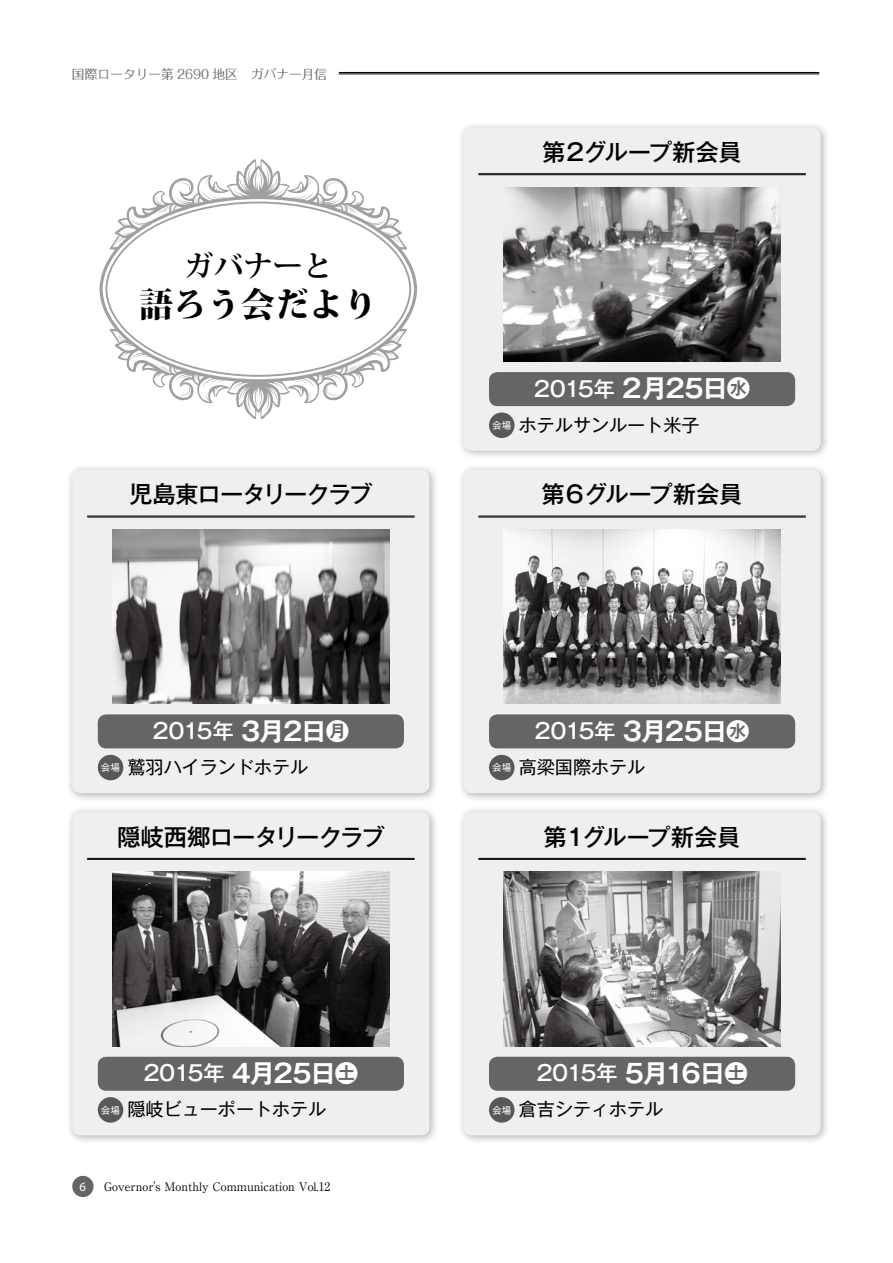
<style>
.page{position:relative;width:893px;height:1263px;background:#fff}
.page>*{position:absolute;margin:0;border:0;box-sizing:border-box;transform-origin:0 0}
.t1{font:800 34.05px "Koz Min Pro";color:#000}
.t2{font:700 29.7px "Koz Min Pro";color:#000}
.t3{font:500 23.4px "Gothic MB101 Pr 6";letter-spacing:-.045em;color:#000}
.t4{font:500 21.3px "Gothic MB101 Pr 6";letter-spacing:-.05em;color:#fff}
.t5{font:18px "Gothic MB101 Pr 6";color:#000}
.t6{font:12.75px "Folk Pro";color:#666464}
.t7{font:12.75px "Myriad Pro";color:#fff}
.t8{font:11.7px "Ryumin Pr 6";color:#000}
.t9{font:9.6px "Gothic MB101 Pr 6";color:#fff}
.s1{font-family:"Gothic MB101 Pr 6 De";font-weight:700;font-size:25.5px}
.s2{font-family:"Gothic MB101 Pr 6 De";font-weight:700;font-size:23.4px}
</style>
<div class="page">
<div style="left:72px;top:1176px;width:22px;height:21px;background:#666464;border-radius:50%"></div>
<hr style="left:339px;top:73px;width:480px;height:1px;background:#000">
<hr style="left:339px;top:72px;width:480px;height:1px;background:#000">
<div style="left:457px;top:121px;width:373px;height:339px;background:#000;opacity:.3"></div>
<div style="left:463px;top:128px;width:358px;height:323px;background:#efefef;border-radius:9px"></div>
<div style="left:457px;top:463px;width:373px;height:340px;background:#000;opacity:.3"></div>
<div style="left:463px;top:470px;width:358px;height:323px;background:#efefef;border-radius:9px"></div>
<div style="left:66px;top:463px;width:373px;height:340px;background:#000;opacity:.3"></div>
<div style="left:72px;top:470px;width:357px;height:323px;background:#efefef;border-radius:9px"></div>
<div style="left:457px;top:805px;width:373px;height:340px;background:#000;opacity:.3"></div>
<div style="left:463px;top:812px;width:358px;height:323px;background:#efefef;border-radius:9px"></div>
<div style="left:66px;top:805px;width:373px;height:340px;background:#000;opacity:.3"></div>
<div style="left:72px;top:812px;width:357px;height:323px;background:#efefef;border-radius:9px"></div>
<svg style="left:99px;top:159px;width:318px;height:260px"></svg>
<div style="left:489px;top:372px;width:306px;height:34px;background:#666464;border-radius:9px"></div>
<div style="left:489px;top:714px;width:306px;height:34px;background:#666464;border-radius:9px"></div>
<div style="left:98px;top:714px;width:306px;height:34px;background:#666464;border-radius:9px"></div>
<div style="left:489px;top:1057px;width:306px;height:34px;background:#666464;border-radius:9px"></div>
<div style="left:98px;top:1057px;width:306px;height:34px;background:#666464;border-radius:9px"></div>
<div style="left:489px;top:412px;width:25px;height:26px;background:#595757;border-radius:50%"></div>
<div style="left:489px;top:755px;width:25px;height:25px;background:#595757;border-radius:50%"></div>
<div style="left:98px;top:755px;width:25px;height:25px;background:#595757;border-radius:50%"></div>
<div style="left:489px;top:1097px;width:25px;height:26px;background:#595757;border-radius:50%"></div>
<div style="left:98px;top:1097px;width:25px;height:26px;background:#595757;border-radius:50%"></div>
<hr style="left:478px;top:173px;width:328px;height:1px;background:#000">
<hr style="left:478px;top:174px;width:328px;height:1px;background:#000">
<hr style="left:478px;top:516px;width:328px;height:1px;background:#000">
<hr style="left:478px;top:517px;width:328px;height:1px;background:#000">
<hr style="left:87px;top:516px;width:328px;height:1px;background:#000">
<hr style="left:87px;top:517px;width:328px;height:1px;background:#000">
<hr style="left:478px;top:858px;width:328px;height:1px;background:#000">
<hr style="left:478px;top:859px;width:328px;height:1px;background:#000">
<hr style="left:87px;top:858px;width:328px;height:1px;background:#000">
<hr style="left:87px;top:859px;width:328px;height:1px;background:#000">
<img style="left:504px;top:187px;width:276px;height:174px">
<img style="left:504px;top:529px;width:276px;height:175px">
<img style="left:113px;top:529px;width:276px;height:175px">
<img style="left:504px;top:872px;width:276px;height:174px">
<img style="left:113px;top:872px;width:276px;height:174px">
<p class="t6" style="left:72px;top:63px;width:257px">国際ロータリー第 2690 地区　ガバナー月信</p>
<h2 class="t2" style="left:184px;top:244px;width:150px">ガバナーと</h2>
<h1 class="t1" style="left:139px;top:279px;width:240px">語ろう会だより</h1>
<p class="t3" style="left:542px;top:133px;width:201px">第２グループ新会員</p>
<p class="t9" style="left:492px;top:417px;width:21px">会場</p>
<p class="t4" style="left:534px;top:371px;width:218px">2015年 <span class="s1">2月25日</span><span class="s2">水</span></p>
<p class="t5" style="left:519px;top:410px;width:182px">ホテルサンルート米子</p>
<p class="t3" style="left:129px;top:475px;width:245px">児島東ロータリークラブ</p>
<p class="t3" style="left:542px;top:475px;width:203px">第６グループ新会員</p>
<p class="t4" style="left:153px;top:713px;width:198px">2015年 <span class="s1">3月2日</span><span class="s2">月</span></p>
<p class="t4" style="left:535px;top:713px;width:217px">2015年 <span class="s1">3月25日</span><span class="s2">水</span></p>
<p class="t5" style="left:128px;top:752px;width:182px">鷲羽ハイランドホテル</p>
<p class="t5" style="left:519px;top:752px;width:128px">高梁国際ホテル</p>
<p class="t9" style="left:101px;top:759px;width:21px">会場</p>
<p class="t9" style="left:492px;top:759px;width:21px">会場</p>
<p class="t3" style="left:117px;top:817px;width:269px">隠岐西郷ロータリークラブ</p>
<p class="t3" style="left:544px;top:817px;width:198px">第１グループ新会員</p>
<p class="t4" style="left:143px;top:1055px;width:216px">2015年 <span class="s1">4月25日</span><span class="s2">土</span></p>
<p class="t4" style="left:536px;top:1055px;width:213px">2015年 <span class="s1">5月16日</span><span class="s2">土</span></p>
<p class="t5" style="left:128px;top:1094px;width:200px">隠岐ビューポートホテル</p>
<p class="t5" style="left:519px;top:1094px;width:146px">倉吉シティホテル</p>
<p class="t9" style="left:101px;top:1102px;width:21px">会場</p>
<p class="t9" style="left:492px;top:1102px;width:21px">会場</p>
<p class="t7" style="left:80px;top:1178px;width:8px">6</p>
<p class="t8" style="left:104px;top:1178px;width:228px">Governor's Monthly Communication Vol.12</p>
</div>
